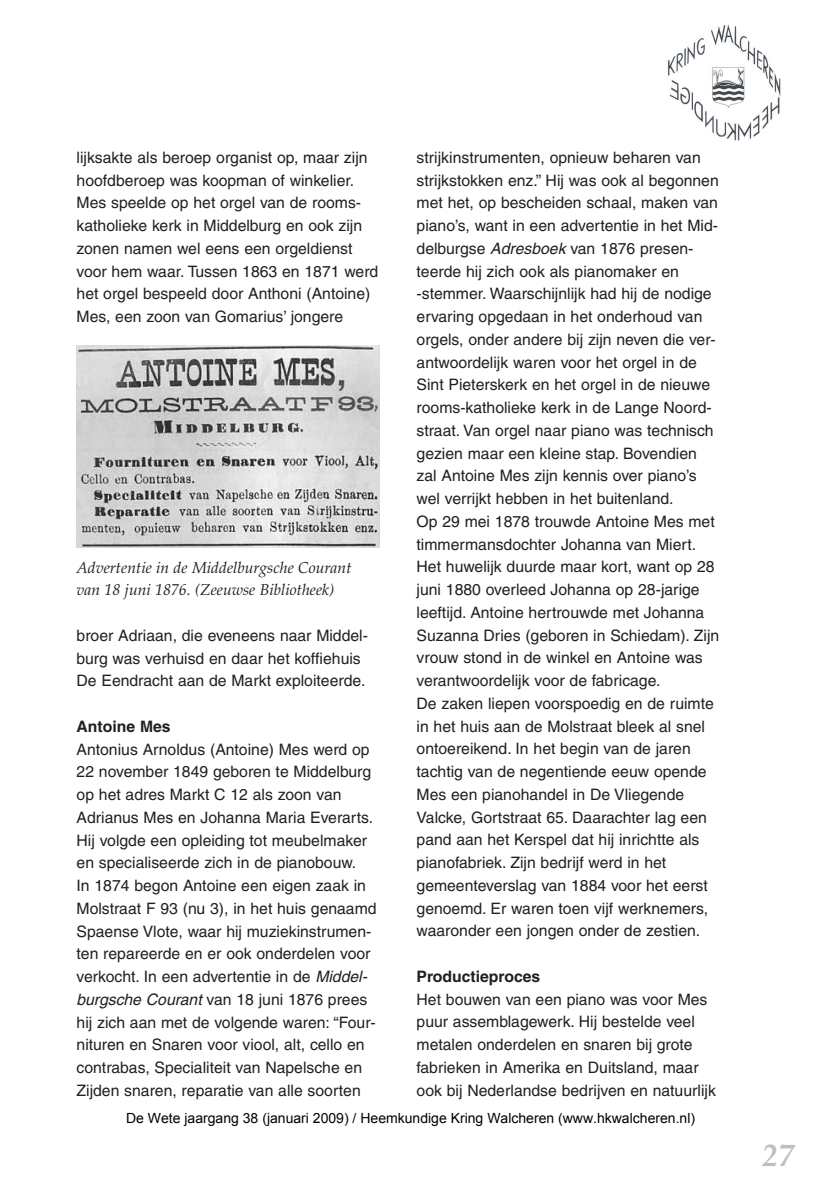
<style>
.page{position:relative;width:819px;height:1191px;background:#fff}
.page>*{position:absolute;margin:0;border:0;box-sizing:border-box;transform-origin:0 0}
.t1{font:italic 700 31.5px "Palatino";color:#bcbec0}
.t2{font:15.75px/22.8px "Helvetica";color:#231f20}
.t3{font:italic 15.75px/22.8px "Palatino";color:#231f20}
.t4{font:700 15.75px "Helvetica";color:#231f20}
.t5{font:14px "Arial";color:#000}
.s1{font-style:italic}
</style>
<div class="page">
<img style="left:667px;top:24px;width:114px;height:117px">
<img style="left:77px;top:345px;width:302px;height:202px">
<p class="t2" style="left:77px;top:147px;width:303px">lijksakte als beroep organist op, maar zijn hoofdberoep was koopman of winkelier.<br>Mes speelde op het orgel van de rooms&shy;katholieke kerk in Middelburg en ook zijn zonen namen wel eens een orgeldienst voor hem waar. Tussen 1863 en 1871 werd het orgel bespeeld door Anthoni (Antoine)<br>Mes, een zoon van Gomarius’ jongere</p>
<p class="t3" style="left:77px;top:557px;width:276px">Advertentie in de Middelburgsche Courant van 18 juni 1876. (Zeeuwse Bibliotheek)</p>
<p class="t2" style="left:77px;top:625px;width:293px">broer Adriaan, die eveneens naar Middel&shy;burg was verhuisd en daar het koffiehuis<br>De Eendracht aan de Markt exploiteerde.</p>
<p class="t4" style="left:77px;top:720px;width:96px">Antoine Mes</p>
<p class="t2" style="left:77px;top:739px;width:301px">Antonius Arnoldus (Antoine) Mes werd op 22 november 1849 geboren te Middelburg op het adres Markt C 12 als zoon van Adrianus Mes en Johanna Maria Everarts.<br>Hij volgde een opleiding tot meubelmaker en specialiseerde zich in de pianobouw.<br>In 1874 begon Antoine een eigen zaak in Molstraat F 93 (nu 3), in het huis genaamd Spaense Vlote, waar hij muziekinstrumen&shy;ten repareerde en er ook onderdelen voor verkocht. In een advertentie in de <span class="s1">Middel&shy;burgsche Courant</span> van 18 juni 1876 prees hij zich aan met de volgende waren: “Four&shy;nituren en Snaren voor viool, alt, cello en contrabas, Specialiteit van Napelsche en Zijden snaren, reparatie van alle soorten</p>
<p class="t2" style="left:416px;top:147px;width:304px">strijkinstrumenten, opnieuw beharen van strijkstokken enz.” Hij was ook al begonnen met het, op bescheiden schaal, maken van piano’s, want in een advertentie in het Mid&shy;delburgse <span class="s1">Adresboek</span> van 1876 presen&shy;teerde hij zich ook als pianomaker en -stemmer. Waarschijnlijk had hij de nodige ervaring opgedaan in het onderhoud van orgels, onder andere bij zijn neven die ver&shy;antwoordelijk waren voor het orgel in de Sint Pieterskerk en het orgel in de nieuwe rooms-katholieke kerk in de Lange Noord&shy;straat. Van orgel naar piano was technisch gezien maar een kleine stap. Bovendien zal Antoine Mes zijn kennis over piano’s wel verrijkt hebben in het buitenland.<br>Op 29 mei 1878 trouwde Antoine Mes met timmermansdochter Johanna van Miert.<br>Het huwelijk duurde maar kort, want op 28 juni 1880 overleed Johanna op 28-jarige leeftijd. Antoine hertrouwde met Johanna Suzanna Dries (geboren in Schiedam). Zijn vrouw stond in de winkel en Antoine was verantwoordelijk voor de fabricage.<br>De zaken liepen voorspoedig en de ruimte in het huis aan de Molstraat bleek al snel ontoereikend. In het begin van de jaren tachtig van de negentiende eeuw opende Mes een pianohandel in De Vliegende Valcke, Gortstraat 65. Daarachter lag een pand aan het Kerspel dat hij inrichtte als pianofabriek. Zijn bedrijf werd in het gemeenteverslag van 1884 voor het eerst genoemd. Er waren toen vijf werknemers, waaronder een jongen onder de zestien.</p>
<p class="t4" style="left:416px;top:970px;width:125px">Productieproces</p>
<p class="t2" style="left:416px;top:989px;width:301px">Het bouwen van een piano was voor Mes puur assemblagewerk. Hij bestelde veel metalen onderdelen en snaren bij grote fabrieken in Amerika en Duitsland, maar ook bij Nederlandse bedrijven en natuurlijk</p>
<p class="t5" style="left:126px;top:1109px;width:570px">De Wete jaargang 38 (januari 2009) / Heemkundige Kring Walcheren (www.hkwalcheren.nl)</p>
<h1 class="t1" style="left:762px;top:1143px;width:33px">27</h1>
</div>
